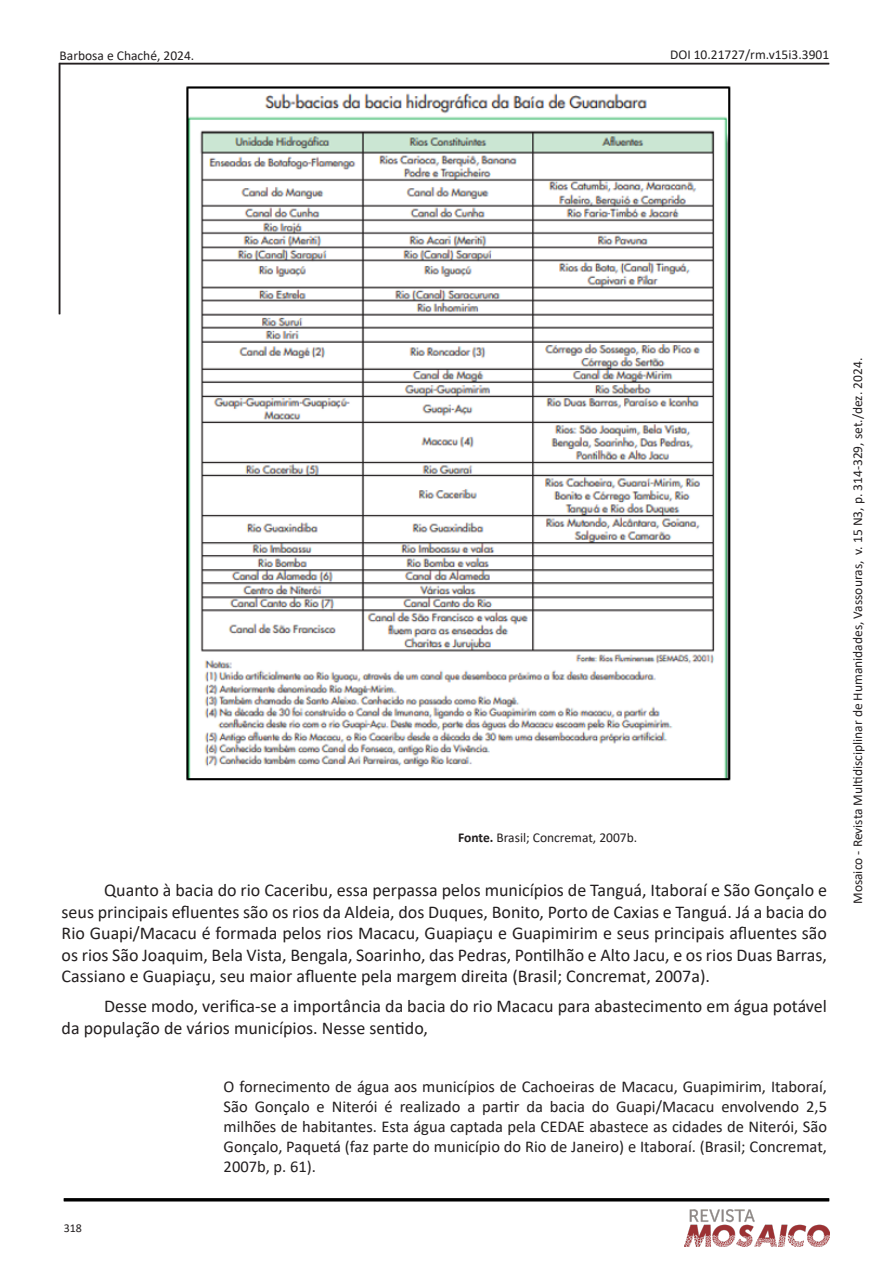
<style>
.page{position:relative;width:893px;height:1263px;background:#fff}
.page>*{position:absolute;margin:0;border:0;box-sizing:border-box;transform-origin:0 0}
.RM_corpo_de_texto{font:18px/21.6px "Calibri";color:#231f20;text-align:justify}
.RM_Citação{font:16.5px/19.8px "Calibri";color:#231f20;text-align:justify}
.t1{font:13.5px "Calibri";color:#231f20}
.t2{font:12px "Calibri";color:#231f20}
.s1{font-weight:700}
.s2{color:#fff}
</style>
<div class="page">
<img style="left:685px;top:1209px;width:144px;height:38px">
<hr style="left:59px;top:63px;width:770px;height:1px;background:#231f20">
<hr style="left:64px;top:1198px;width:765px;height:3px;background:#000">
<hr style="left:59px;top:63px;width:1px;height:251px;background:#231f20">
<img style="left:186px;top:86px;width:545px;height:695px">
<p class="t1" style="left:60px;top:46px;width:136px">Barbosa e Chaché, 2024.</p>
<p class="t1" style="left:670px;top:45px;width:161px">DOI 10.21727/rm.v15i3.3901</p>
<p class="t1" style="left:458px;top:828px;width:181px"><span class="s1">Fonte.</span> Brasil; Concremat, 2007b.</p>
<p class="RM_corpo_de_texto" style="left:62px;top:879px;width:767px;text-indent:43px">Quanto à bacia do rio Caceribu, essa perpassa pelos municípios de Tanguá, Itaboraí e São Gonçalo e seus principais efluentes são os rios da Aldeia, dos Duques, Bonito, Porto de Caxias e Tanguá. Já a bacia do Rio Guapi/Macacu é formada pelos rios Macacu, Guapiaçu e Guapimirim e seus principais afluentes são os rios São Joaquim, Bela Vista, Bengala, Soarinho, das Pedras, Pontilhão e Alto Jacu, e os rios Duas Barras, Cassiano e Guapiaçu, seu maior afluente pela margem direita (Brasil; Concremat, 2007a).</p>
<p class="RM_corpo_de_texto" style="left:62px;top:995px;width:767px;text-indent:43px">Desse modo, verifica-se a importância da bacia do rio Macacu para abastecimento em água potável da população de vários municípios. Nesse sentido,</p>
<p class="t2" style="left:64px;top:1219px;width:20px">318</p>
<p class="RM_Citação" style="left:224px;top:1077px;width:605px">O fornecimento de água aos municípios de Cachoeiras de Macacu, Guapimirim, Itaboraí, São Gonçalo e Niterói é realizado a partir da bacia do Guapi/Macacu envolvendo 2,5 milhões de habitantes. Esta água captada pela CEDAE abastece as cidades de Niterói, São Gonçalo, Paquetá (faz parte do município do Rio de Janeiro) e Itaboraí. (Brasil; Concremat, 2007b, p. 61).</p>
<p class="t1" style="left:848px;top:904px;width:547px;rotate:-90deg">Mosaico - Revista Multidisciplinar de Humanidades, Vassouras, v. 15 N3, p. 314-329, set./dez. <span class="s2">2024.</span></p>
</div>
